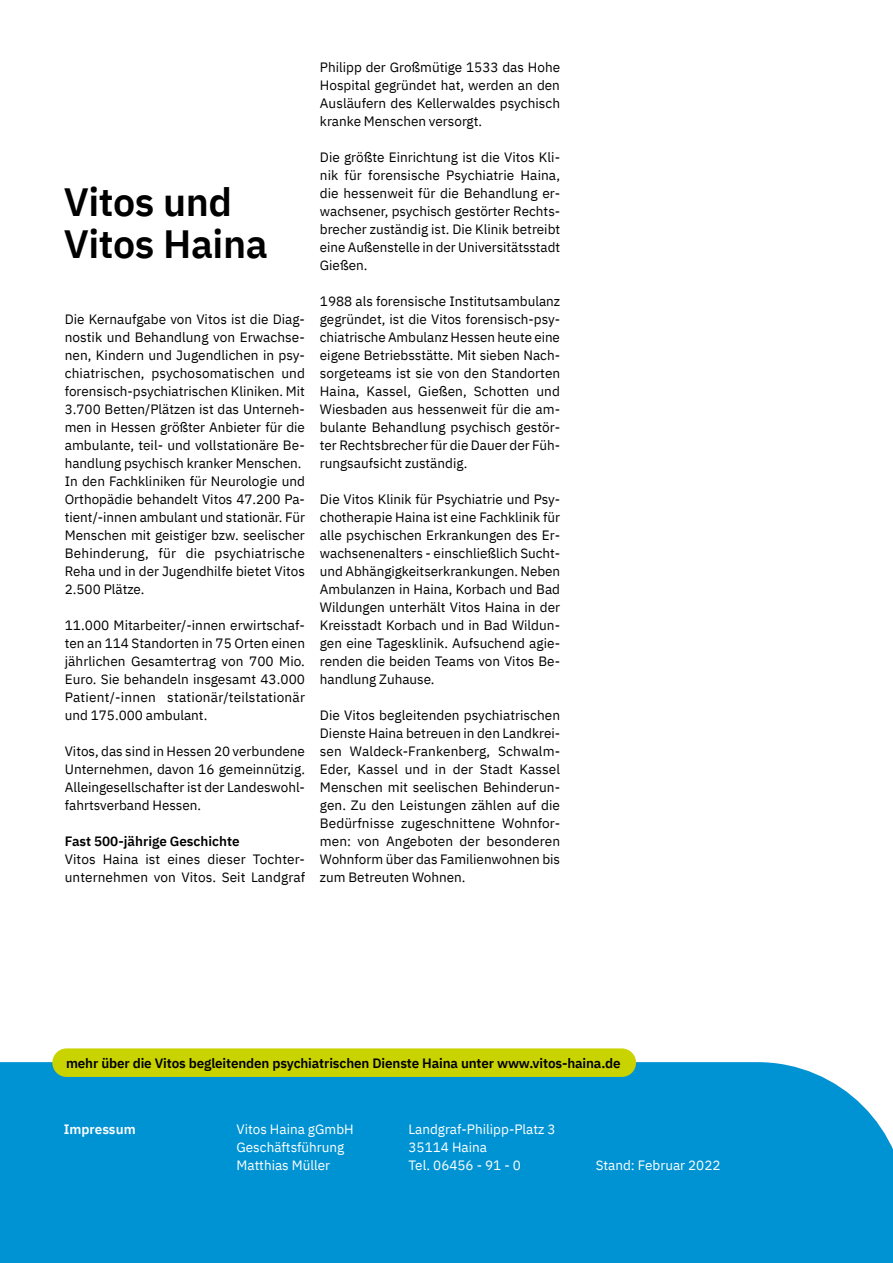
<style>
.page{position:relative;width:893px;height:1263px;background:#fff}
.page>*{position:absolute;margin:0;border:0;box-sizing:border-box;transform-origin:0 0}
.t1{font:600 39.3px/42px "IBM Plex Sans";letter-spacing:-.01em;color:#000}
.t2{font:13.5px/18px "IBM Plex Sans";color:#000;text-align:justify}
.t3{font:13.5px/18px "IBM Plex Sans";color:#fff}
.t4{font:600 13.5px "IBM Plex Sans";letter-spacing:-.01em;color:#000}
.t5{font:600 13.5px "IBM Plex Sans";color:#fff}
</style>
<div class="page">
<div style="left:0;top:1062px;width:893px;height:201px;background:#0093d3"></div>
<div style="left:52px;top:1048px;width:584px;height:29px;background:#c8d300;border-radius:14px"></div>
<h1 class="t1" style="left:64px;top:178px;width:206px">Vitos und<br>Vitos Haina</h1>
<p class="t2" style="left:65px;top:309px;width:242px;text-align:left">Die Kernaufgabe von Vitos ist die Diag&shy;nostik und Behandlung von Erwachse&shy;nen, Kindern und Jugendlichen in psy&shy;chiatrischen, psychosomatischen und forensisch-psychiatrischen Kliniken. Mit 3.700 Betten/Plätzen ist das Unterneh&shy;men in Hessen größter Anbieter für die ambulante, teil- und vollstationäre Be&shy;handlung psychisch kranker Menschen.<br>In den Fachkliniken für Neurologie und Orthopädie behandelt Vitos 47.200 Pa&shy;tient/-innen ambulant und stationär. Für Menschen mit geistiger bzw. seelischer Behinderung, für die psychiatrische Reha und in der Jugendhilfe bietet Vitos 2.500 Plätze.</p>
<p class="t2" style="left:65px;top:615px;width:242px">11.000 Mitarbeiter/-innen erwirtschaf&shy;ten an 114 Standorten in 75 Orten einen jährlichen Gesamtertrag von 700 Mio.<br>Euro. Sie behandeln insgesamt 43.000<br>Patient/-innen stationär/teilstationär und 175.000 ambulant.</p>
<p class="t2" style="left:65px;top:741px;width:242px">Vitos, das sind in Hessen 20 verbundene Unternehmen, davon 16 gemeinnützig.<br>Alleingesellschafter ist der Landeswohl&shy;fahrtsverband Hessen.</p>
<p class="t4" style="left:65px;top:831px;width:176px">Fast 500-jährige Geschichte</p>
<p class="t2" style="left:65px;top:849px;width:242px">Vitos Haina ist eines dieser Tochter&shy;unternehmen von Vitos. Seit Landgraf</p>
<p class="t2" style="left:320px;top:57px;width:242px">Philipp der Großmütige 1533 das Hohe Hospital gegründet hat, werden an den Ausläufern des Kellerwaldes psychisch kranke Menschen versorgt.</p>
<p class="t2" style="left:320px;top:147px;width:242px">Die größte Einrichtung ist die Vitos Kli&shy;nik für forensische Psychiatrie Haina, die hessenweit für die Behandlung er&shy;wachsener, psychisch gestörter Rechts&shy;brecher zuständig ist. Die Klinik betreibt eine Außenstelle in der Universitätsstadt Gießen.</p>
<p class="t2" style="left:320px;top:291px;width:242px">1988 als forensische Institutsambulanz gegründet, ist die Vitos forensisch-psy&shy;chiatrische Ambulanz Hessen heute eine eigene Betriebsstätte. Mit sieben Nach&shy;sorgeteams ist sie von den Standorten Haina, Kassel, Gießen, Schotten und Wiesbaden aus hessenweit für die am&shy;bulante Behandlung psychisch gestör&shy;ter Rechtsbrecher für die Dauer der Füh&shy;rungsaufsicht zuständig.</p>
<p class="t2" style="left:320px;top:489px;width:242px">Die Vitos Klinik für Psychiatrie und Psy&shy;chotherapie Haina ist eine Fachklinik für alle psychischen Erkrankungen des Er&shy;wachsenenalters - einschließlich Sucht&shy;und Abhängigkeitserkrankungen. Neben Ambulanzen in Haina, Korbach und Bad Wildungen unterhält Vitos Haina in der Kreisstadt Korbach und in Bad Wildun&shy;gen eine Tagesklinik. Aufsuchend agie&shy;renden die beiden Teams von Vitos Be&shy;handlung Zuhause.</p>
<p class="t2" style="left:320px;top:705px;width:242px">Die Vitos begleitenden psychiatrischen Dienste Haina betreuen in den Landkrei&shy;sen Waldeck-Frankenberg, Schwalm-Eder, Kassel und in der Stadt Kassel Menschen mit seelischen Behinderun&shy;gen. Zu den Leistungen zählen auf die Bedürfnisse zugeschnittene Wohnfor&shy;men: von Angeboten der besonderen Wohnform über das Familienwohnen bis zum Betreuten Wohnen.</p>
<p class="t4" style="left:66px;top:1052px;width:556px">mehr über die Vitos begleitenden psychiatrischen Dienste Haina unter www.vitos-haina.de</p>
<p class="t5" style="left:64px;top:1119px;width:73px">Impressum</p>
<p class="t3" style="left:236px;top:1119px;width:119px">Vitos Haina gGmbH<br>Geschäftsführung<br>Matthias Müller</p>
<p class="t3" style="left:408px;top:1119px;width:149px">Landgraf-Philipp-Platz 3<br>35114 Haina<br>Tel. 06456 - 91 - 0</p>
<p class="t3" style="left:596px;top:1155px;width:126px">Stand: Februar 2022</p>
</div>
